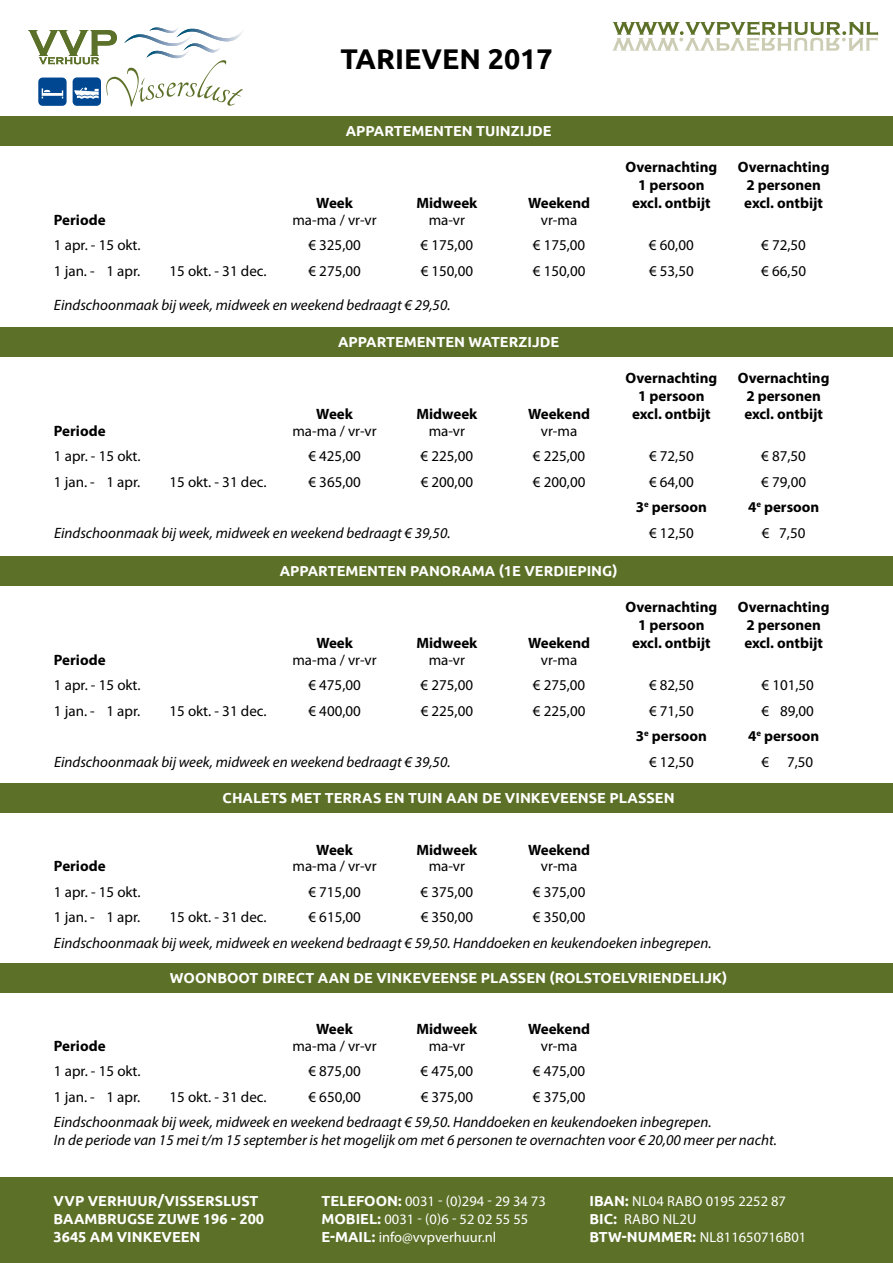
<style>
.page{position:relative;width:893px;height:1263px;background:#fff}
.page>*{position:absolute;margin:0;border:0;box-sizing:border-box;transform-origin:0 0}
.t1{font:700 28.5px "Ubuntu";color:#000}
.t2{font:15px "Myriad Pro";color:#000}
.t3{font:italic 15px/18px "Myriad Pro";color:#000}
.t4{font:700 15px/18px "Myriad Pro";color:#000;text-align:center}
.t5{font:700 14.55px "Ubuntu";color:#fff}
.t6{font:14.4px/18px "Myriad Pro";color:#fff}
.t7{font:700 14.4px/18px "Ubuntu";color:#fff}
.s1{font-family:"Ubuntu";font-weight:700}
</style>
<div class="page">
<div style="left:0;top:963px;width:893px;height:30px;background:#5c7027"></div>
<div style="left:0;top:1178px;width:893px;height:85px;background:#5c7027"></div>
<svg style="left:612px;top:21px;width:266px;height:30px"></svg>
<img style="left:150px;top:27px;width:28px;height:3px">
<img style="left:176px;top:29px;width:24px;height:1px">
<svg style="left:28px;top:30px;width:215px;height:77px"></svg>
<div style="left:0;top:116px;width:893px;height:29px;background:#5c7027"></div>
<div style="left:0;top:327px;width:893px;height:30px;background:#5c7027"></div>
<div style="left:0;top:556px;width:893px;height:29px;background:#5c7027"></div>
<div style="left:0;top:783px;width:893px;height:30px;background:#5c7027"></div>
<h1 class="t1" style="left:340px;top:42px;width:214px">TARIEVEN 2017</h1>
<p class="t5" style="left:346px;top:122px;width:207px">APPARTEMENTEN TUINZIJDE</p>
<p class="t4" style="left:316px;top:194px;width:38px">Week</p>
<p class="t4" style="left:416px;top:194px;width:62px">Midweek</p>
<p class="t4" style="left:528px;top:194px;width:64px">Weekend</p>
<p class="t4" style="left:626px;top:158px;width:93px">Overnachting<br>1 persoon excl. ontbijt</p>
<p class="t4" style="left:738px;top:158px;width:93px">Overnachting<br>2 personen excl. ontbijt</p>
<p class="t4" style="left:54px;top:210px;width:53px">Periode</p>
<p class="t2" style="left:292px;top:211px;width:86px">ma-ma / vr-vr</p>
<p class="t2" style="left:429px;top:211px;width:38px">ma-vr</p>
<p class="t2" style="left:541px;top:211px;width:38px">vr-ma</p>
<p class="t2" style="left:54px;top:237px;width:88px">1 apr. - 15 okt.</p>
<p class="t2" style="left:308px;top:237px;width:54px">€ 325,00</p>
<p class="t2" style="left:421px;top:237px;width:54px">€ 175,00</p>
<p class="t2" style="left:533px;top:237px;width:54px">€ 175,00</p>
<p class="t2" style="left:649px;top:237px;width:46px">€ 60,00</p>
<p class="t2" style="left:761px;top:237px;width:46px">€ 72,50</p>
<p class="t2" style="left:54px;top:262px;width:88px">1 jan. - 1 apr.</p>
<p class="t2" style="left:169px;top:262px;width:99px">15 okt. - 31 dec.</p>
<p class="t2" style="left:308px;top:262px;width:54px">€ 275,00</p>
<p class="t2" style="left:421px;top:262px;width:54px">€ 150,00</p>
<p class="t2" style="left:533px;top:262px;width:54px">€ 150,00</p>
<p class="t2" style="left:649px;top:262px;width:46px">€ 53,50</p>
<p class="t2" style="left:761px;top:262px;width:46px">€ 66,50</p>
<p class="t3" style="left:54px;top:296px;width:398px">Eindschoonmaak bij week, midweek en weekend bedraagt € 29,50.</p>
<p class="t5" style="left:338px;top:333px;width:222px">APPARTEMENTEN WATERZIJDE</p>
<p class="t4" style="left:316px;top:405px;width:38px">Week</p>
<p class="t4" style="left:416px;top:405px;width:62px">Midweek</p>
<p class="t4" style="left:528px;top:405px;width:64px">Weekend</p>
<p class="t4" style="left:626px;top:369px;width:93px">Overnachting<br>1 persoon excl. ontbijt</p>
<p class="t4" style="left:738px;top:369px;width:93px">Overnachting<br>2 personen excl. ontbijt</p>
<p class="t4" style="left:54px;top:421px;width:53px">Periode</p>
<p class="t2" style="left:292px;top:422px;width:86px">ma-ma / vr-vr</p>
<p class="t2" style="left:429px;top:422px;width:38px">ma-vr</p>
<p class="t2" style="left:541px;top:422px;width:38px">vr-ma</p>
<p class="t2" style="left:54px;top:448px;width:88px">1 apr. - 15 okt.</p>
<p class="t2" style="left:308px;top:448px;width:54px">€ 425,00</p>
<p class="t2" style="left:421px;top:448px;width:54px">€ 225,00</p>
<p class="t2" style="left:533px;top:448px;width:54px">€ 225,00</p>
<p class="t2" style="left:649px;top:448px;width:46px">€ 72,50</p>
<p class="t2" style="left:761px;top:448px;width:46px">€ 87,50</p>
<p class="t2" style="left:54px;top:474px;width:88px">1 jan. - 1 apr.</p>
<p class="t2" style="left:169px;top:474px;width:99px">15 okt. - 31 dec.</p>
<p class="t2" style="left:308px;top:474px;width:54px">€ 365,00</p>
<p class="t2" style="left:421px;top:474px;width:54px">€ 200,00</p>
<p class="t2" style="left:533px;top:474px;width:54px">€ 200,00</p>
<p class="t2" style="left:649px;top:474px;width:46px">€ 64,00</p>
<p class="t2" style="left:761px;top:474px;width:46px">€ 79,00</p>
<p class="t4" style="left:636px;top:498px;width:73px">3<sup>e</sup> persoon</p>
<p class="t4" style="left:748px;top:498px;width:73px">4<sup>e</sup> persoon</p>
<p class="t3" style="left:54px;top:523px;width:398px">Eindschoonmaak bij week, midweek en weekend bedraagt € 39,50.</p>
<p class="t2" style="left:649px;top:525px;width:46px">€ 12,50</p>
<p class="t2" style="left:762px;top:525px;width:45px">€ 7,50</p>
<p class="t5" style="left:280px;top:562px;width:339px">APPARTEMENTEN PANORAMA (1E VERDIEPING)</p>
<p class="t4" style="left:316px;top:634px;width:38px">Week</p>
<p class="t4" style="left:416px;top:634px;width:62px">Midweek</p>
<p class="t4" style="left:528px;top:634px;width:64px">Weekend</p>
<p class="t4" style="left:626px;top:598px;width:93px">Overnachting<br>1 persoon excl. ontbijt</p>
<p class="t4" style="left:738px;top:598px;width:93px">Overnachting<br>2 personen excl. ontbijt</p>
<p class="t4" style="left:54px;top:650px;width:53px">Periode</p>
<p class="t2" style="left:292px;top:651px;width:86px">ma-ma / vr-vr</p>
<p class="t2" style="left:429px;top:651px;width:38px">ma-vr</p>
<p class="t2" style="left:541px;top:651px;width:38px">vr-ma</p>
<p class="t2" style="left:54px;top:677px;width:88px">1 apr. - 15 okt.</p>
<p class="t2" style="left:308px;top:677px;width:54px">€ 475,00</p>
<p class="t2" style="left:421px;top:677px;width:54px">€ 275,00</p>
<p class="t2" style="left:533px;top:677px;width:54px">€ 275,00</p>
<p class="t2" style="left:649px;top:677px;width:46px">€ 82,50</p>
<p class="t2" style="left:761px;top:677px;width:54px">€ 101,50</p>
<p class="t2" style="left:54px;top:702px;width:88px">1 jan. - 1 apr.</p>
<p class="t2" style="left:169px;top:702px;width:99px">15 okt. - 31 dec.</p>
<p class="t2" style="left:308px;top:702px;width:54px">€ 400,00</p>
<p class="t2" style="left:421px;top:702px;width:54px">€ 225,00</p>
<p class="t2" style="left:533px;top:702px;width:54px">€ 225,00</p>
<p class="t2" style="left:649px;top:702px;width:46px">€ 71,50</p>
<p class="t2" style="left:762px;top:702px;width:54px">€ 89,00</p>
<p class="t4" style="left:636px;top:727px;width:73px">3<sup>e</sup> persoon</p>
<p class="t4" style="left:748px;top:727px;width:73px">4<sup>e</sup> persoon</p>
<p class="t3" style="left:54px;top:752px;width:398px">Eindschoonmaak bij week, midweek en weekend bedraagt € 39,50.</p>
<p class="t2" style="left:649px;top:753px;width:46px">€ 12,50</p>
<p class="t2" style="left:762px;top:753px;width:53px">€ 7,50</p>
<p class="t5" style="left:223px;top:789px;width:453px">CHALETS MET TERRAS EN TUIN AAN DE VINKEVEENSE PLASSEN</p>
<p class="t4" style="left:316px;top:840px;width:38px">Week</p>
<p class="t4" style="left:416px;top:840px;width:62px">Midweek</p>
<p class="t4" style="left:528px;top:840px;width:64px">Weekend</p>
<p class="t4" style="left:54px;top:857px;width:53px">Periode</p>
<p class="t2" style="left:292px;top:858px;width:86px">ma-ma / vr-vr</p>
<p class="t2" style="left:429px;top:858px;width:38px">ma-vr</p>
<p class="t2" style="left:541px;top:858px;width:38px">vr-ma</p>
<p class="t2" style="left:54px;top:883px;width:88px">1 apr. - 15 okt.</p>
<p class="t2" style="left:308px;top:883px;width:54px">€ 715,00</p>
<p class="t2" style="left:421px;top:883px;width:54px">€ 375,00</p>
<p class="t2" style="left:533px;top:883px;width:54px">€ 375,00</p>
<p class="t2" style="left:54px;top:909px;width:88px">1 jan. - 1 apr.</p>
<p class="t2" style="left:169px;top:909px;width:99px">15 okt. - 31 dec.</p>
<p class="t2" style="left:308px;top:909px;width:54px">€ 615,00</p>
<p class="t2" style="left:421px;top:909px;width:54px">€ 350,00</p>
<p class="t2" style="left:533px;top:909px;width:54px">€ 350,00</p>
<p class="t3" style="left:54px;top:933px;width:659px">Eindschoonmaak bij week, midweek en weekend bedraagt € 59,50. Handdoeken en keukendoeken inbegrepen.</p>
<p class="t5" style="left:170px;top:969px;width:559px">WOONBOOT DIRECT AAN DE VINKEVEENSE PLASSEN (ROLSTOELVRIENDELIJK)</p>
<p class="t4" style="left:316px;top:1020px;width:38px">Week</p>
<p class="t4" style="left:416px;top:1020px;width:62px">Midweek</p>
<p class="t4" style="left:528px;top:1020px;width:64px">Weekend</p>
<p class="t4" style="left:54px;top:1036px;width:53px">Periode</p>
<p class="t2" style="left:292px;top:1037px;width:86px">ma-ma / vr-vr</p>
<p class="t2" style="left:429px;top:1037px;width:38px">ma-vr</p>
<p class="t2" style="left:541px;top:1037px;width:38px">vr-ma</p>
<p class="t2" style="left:54px;top:1063px;width:88px">1 apr. - 15 okt.</p>
<p class="t2" style="left:308px;top:1063px;width:54px">€ 875,00</p>
<p class="t2" style="left:421px;top:1063px;width:54px">€ 475,00</p>
<p class="t2" style="left:533px;top:1063px;width:54px">€ 475,00</p>
<p class="t2" style="left:54px;top:1088px;width:88px">1 jan. - 1 apr.</p>
<p class="t2" style="left:169px;top:1088px;width:99px">15 okt. - 31 dec.</p>
<p class="t2" style="left:308px;top:1088px;width:54px">€ 650,00</p>
<p class="t2" style="left:421px;top:1088px;width:54px">€ 375,00</p>
<p class="t2" style="left:533px;top:1088px;width:54px">€ 375,00</p>
<p class="t3" style="left:54px;top:1113px;width:724px">Eindschoonmaak bij week, midweek en weekend bedraagt € 59,50. Handdoeken en keukendoeken inbegrepen.<br>In de periode van 15 mei t/m 15 september is het mogelijk om met 6 personen te overnachten voor € 20,00 meer per nacht.</p>
<p class="t7" style="left:54px;top:1192px;width:212px">VVP VERHUUR/VISSERSLUST<br>BAAMBRUGSE ZUWE 196 - 200<br>3645 AM VINKEVEEN</p>
<p class="t6" style="left:321px;top:1192px;width:226px"><span class="s1">TELEFOON:</span> 0031 - (0)294 - 29 34 73<br><span class="s1">MOBIEL:</span> 0031 - (0)6 - 52 02 55 55<br><span class="s1">E-MAIL:</span> info@vvpverhuur.nl</p>
<p class="t6" style="left:589px;top:1192px;width:218px"><span class="s1">IBAN:</span> NL04 RABO 0195 2252 87<br><span class="s1">BIC:</span> RABO NL2U<br><span class="s1">BTW-NUMMER:</span> NL811650716B01</p>
</div>
